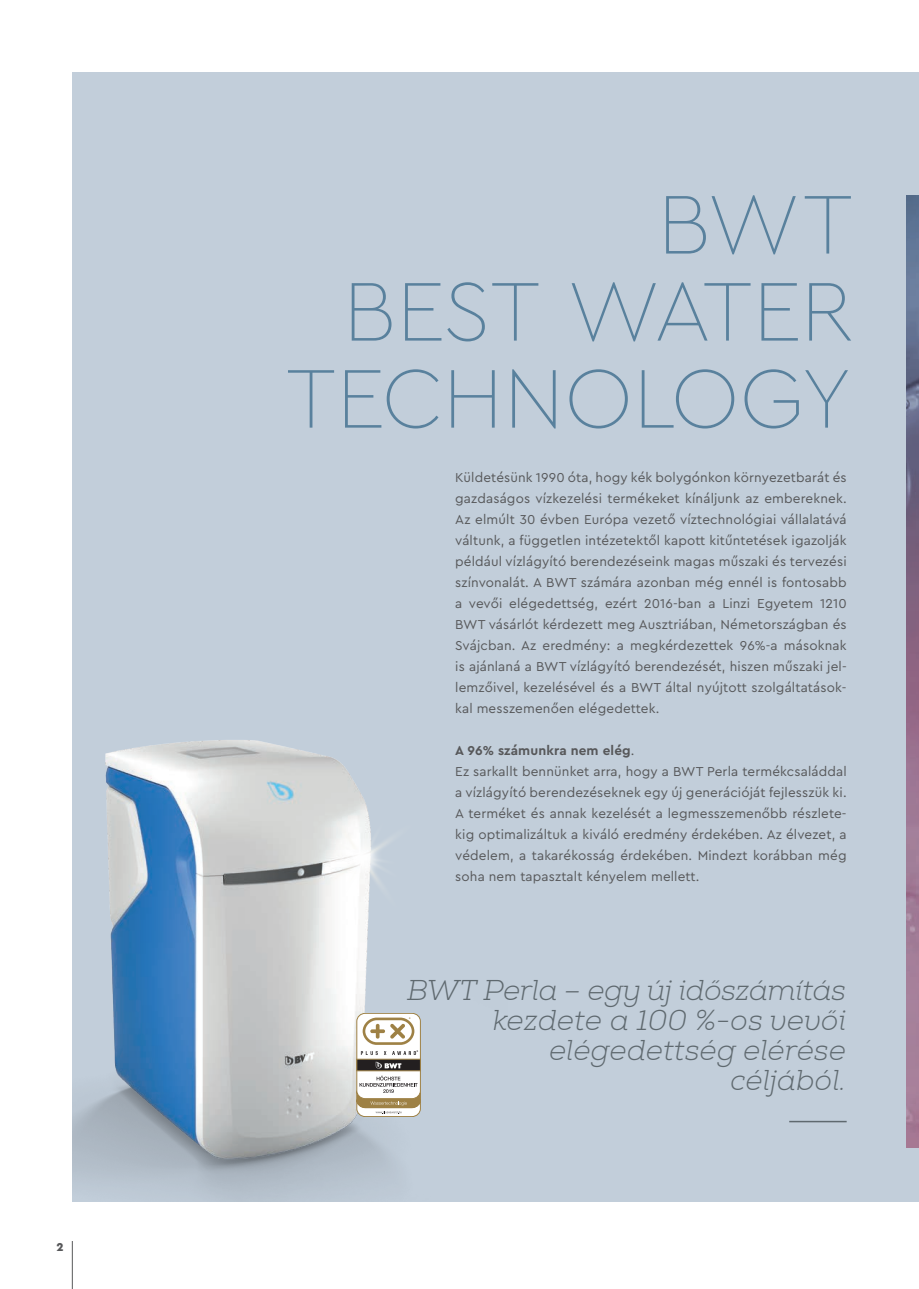
<style>
.page{position:relative;width:919px;height:1289px;background:#fff}
.page>*{position:absolute;margin:0;border:0;box-sizing:border-box;transform-origin:0 0}
.t1{font:100 87px "Cera PRO";letter-spacing:-.01em;color:#59819d}
.Content_Subline{font:italic 300 28.5px/30px "Nexa Slab";letter-spacing:-.01em;color:#5f696f;text-align:right}
.Content_Subline-2{font:italic 300 28.5px "Nexa Slab";letter-spacing:.01em;color:#5f696f}
.Copy{font:13.5px/21px "Cera PRO";letter-spacing:.01em;color:#57585a;text-align:justify}
.Copy-2{font:700 13.5px "Cera PRO";letter-spacing:.01em;color:#57585a}
.t2{font:900 12px "Cera PRO";color:#57585a}
.s1{font-weight:400}
</style>
<div class="page">
<div style="left:72px;top:72px;width:846px;height:1129px;background:#c2ceda"></div>
<svg style="left:906px;top:196px;width:12px;height:951px;background:#86718e"></svg>
<hr style="left:72px;top:1240px;width:1px;height:48px;background:#57585a">
<hr style="left:789px;top:1120px;width:57px;height:2px;background:#5f696f">
<img style="left:73px;top:740px;width:348px;height:461px">
<img style="left:279px;top:771px;width:142px;height:170px">
<div style="left:357px;top:1013px;width:63px;height:85px;background:#fff;border-radius:8px"></div>
<div style="left:356px;top:1013px;width:64px;height:85px;border:1px solid #9e8145;border-radius:8px"></div>
<svg style="left:361px;top:1051px;width:17px;height:4px"></svg>
<svg style="left:392px;top:1050px;width:26px;height:5px"></svg>
<svg style="left:362px;top:1017px;width:52px;height:27px"></svg>
<div style="left:356px;top:1058px;width:64px;height:13px;background:#231f20;border:1px solid #9e8145"></div>
<svg style="left:356px;top:1075px;width:64px;height:41px"></svg>
<svg style="left:376px;top:1061px;width:25px;height:7px"></svg>
<p class="t2" style="left:57px;top:1238px;width:9px">2</p>
<p class="t1" style="left:657px;top:166px;width:197px">BWT</p>
<p class="t1" style="left:343px;top:253px;width:512px">BEST WATER</p>
<p class="t1" style="left:285px;top:340px;width:569px">TECHNOLOGY</p>
<p class="Copy" style="left:455px;top:466px;width:393px">Küldetésünk 1990 óta, hogy kék bolygónkon környezetbarát és gazdaságos vízkezelési termékeket kínáljunk az embereknek.<br>Az elmúlt 30 évben Európa vezető víztechnológiai vállalatává váltunk, a független intézetektől kapott kitűntetések igazolják például vízlágyító berendezéseink magas műszaki és tervezési színvonalát. A BWT számára azonban még ennél is fontosabb a vevői elégedettség, ezért 2016-ban a Linzi Egyetem 1210<br>BWT vásárlót kérdezett meg Ausztriában, Németországban és Svájcban. Az eredmény: a megkérdezettek 96%-a másoknak is ajánlaná a BWT vízlágyító berendezését, hiszen műszaki jel&shy;lemzőivel, kezelésével és a BWT által nyújtott szolgáltatások&shy;kal messzemenően elégedettek.</p>
<p class="Copy-2" style="left:455px;top:741px;width:181px">A 96% számunkra nem elég<span class="s1">.</span></p>
<p class="Copy" style="left:455px;top:760px;width:393px">Ez sarkallt bennünket arra, hogy a BWT Perla termékcsaláddal a vízlágyító berendezéseknek egy új generációját fejlesszük ki.<br>A terméket és annak kezelését a legmesszemenőbb részlete&shy;kig optimalizáltuk a kiváló eredmény érdekében. Az élvezet, a védelem, a takarékosság érdekében. Mindezt korábban még soha nem tapasztalt kényelem mellett.</p>
<p class="Content_Subline" style="left:407px;top:975px;width:441px">BWT Perla – egy új időszámítás kezdete a 100 %-os vevői</p>
<p class="Content_Subline-2" style="left:549px;top:1032px;width:298px">elégedettség elérése</p>
<p class="Content_Subline-2" style="left:730px;top:1062px;width:117px">céljából.</p>
</div>
